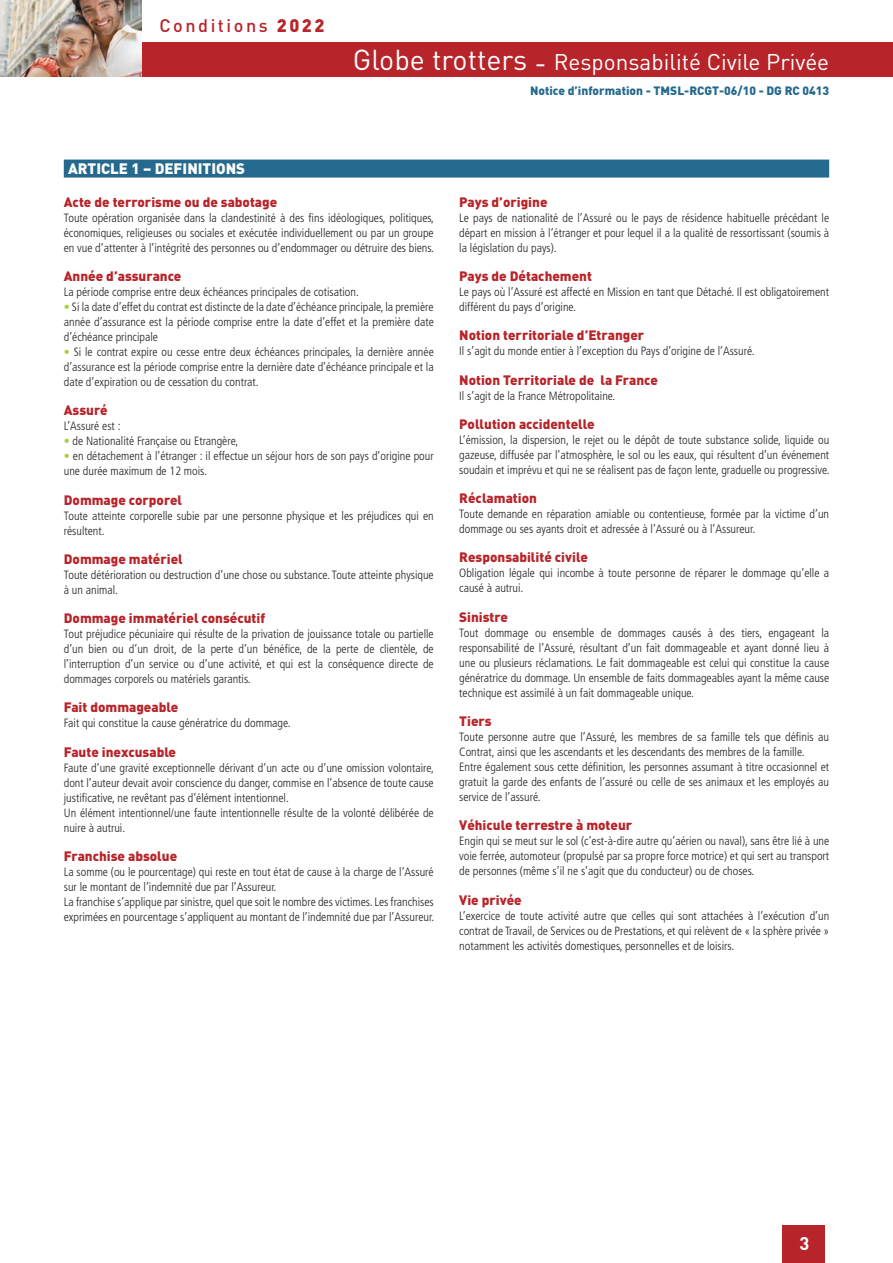
<style>
.page{position:relative;width:893px;height:1263px;background:#fff}
.page>*{position:absolute;margin:0;border:0;box-sizing:border-box;transform-origin:0 0}
.t1{font:22.5px "DIN";color:#fff}
.t2{font:700 18.15px "DIN";color:#fff}
.t3{font:500 18px "DIN";letter-spacing:.14em;color:#b72429}
.Titre1{font:900 15px "DIN";color:#fff}
.Titre2{font:900 13.5px "DIN";color:#b72429}
.Texte1{font:300 condensed 12px/15px "Frutiger LT Std";color:#231f20;text-align:justify}
.t4{font:900 12px "DIN";color:#256a8e}
.s1{font-weight:900}
.s2{font-size:28.5px}
.s3{color:#a6ce3d}
</style>
<div class="page">
<div style="left:64px;top:160px;width:765px;height:18px;background:#256a8e"></div>
<div style="left:0;top:43px;width:893px;height:34px;background:#b72429"></div>
<div style="left:783px;top:1225px;width:42px;height:38px;background:#b72429"></div>
<img style="left:0;top:0;width:141px;height:77px">
<h3 class="t3" style="left:159px;top:14px;width:166px">Conditions <span class="s1">2022</span></h3>
<p class="Titre1" style="left:68px;top:159px;width:179px">ARTICLE 1 – DEFINITIONS</p>
<h1 class="t1" style="left:353px;top:48px;width:478px"><span class="s2">Globe trotters -</span> Responsabilité Civile Privée</h1>
<p class="t4" style="left:530px;top:83px;width:301px">Notice d’information - TMSL-RCGT-06/10 - DG RC 0413</p>
<p class="Titre2" style="left:64px;top:193px;width:215px">Acte de terrorisme ou de sabotage</p>
<p class="Texte1" style="left:64px;top:210px;width:372px">Toute opération organisée dans la clandestinité à des fins idéologiques, politiques, économiques, religieuses ou sociales et exécutée individuellement ou par un groupe en vue d’attenter à l’intégrité des personnes ou d’endommager ou détruire des biens.</p>
<p class="Titre2" style="left:64px;top:267px;width:119px">Année d’assurance</p>
<p class="Texte1" style="left:64px;top:285px;width:297px">La période comprise entre deux échéances principales de cotisation.</p>
<p class="Texte1" style="left:64px;top:300px;width:371px"><span class="s3">•</span> Si la date d’effet du contrat est distincte de la date d’échéance principale, la première année d’assurance est la période comprise entre la date d’effet et la première date d’échéance principale</p>
<p class="Texte1" style="left:64px;top:345px;width:371px"><span class="s3">•</span> Si le contrat expire ou cesse entre deux échéances principales, la dernière année d’assurance est la période comprise entre la dernière date d’échéance principale et la date d’expiration ou de cessation du contrat.</p>
<p class="Titre2" style="left:64px;top:401px;width:45px">Assuré</p>
<p class="Texte1" style="left:64px;top:419px;width:58px">L’Assuré est :</p>
<p class="Texte1" style="left:64px;top:434px;width:176px"><span class="s3">•</span> de Nationalité Française ou Etrangère,</p>
<p class="Texte1" style="left:64px;top:449px;width:371px"><span class="s3">•</span> en détachement à l’étranger : il effectue un séjour hors de son pays d’origine pour une durée maximum de 12 mois.</p>
<p class="Titre2" style="left:64px;top:491px;width:120px">Dommage corporel</p>
<p class="Texte1" style="left:64px;top:508px;width:371px">Toute atteinte corporelle subie par une personne physique et les préjudices qui en résultent.</p>
<p class="Titre2" style="left:64px;top:550px;width:121px">Dommage matériel</p>
<p class="Texte1" style="left:64px;top:567px;width:371px">Toute détérioration ou destruction d’une chose ou substance. Toute atteinte physique à un animal.</p>
<p class="Titre2" style="left:64px;top:609px;width:203px">Dommage immatériel consécutif</p>
<p class="Texte1" style="left:64px;top:627px;width:371px">Tout préjudice pécuniaire qui résulte de la privation de jouissance totale ou partielle d’un bien ou d’un droit, de la perte d’un bénéfice, de la perte de clientèle, de l’interruption d’un service ou d’une activité, et qui est la conséquence directe de dommages corporels ou matériels garantis.</p>
<p class="Titre2" style="left:64px;top:698px;width:116px">Fait dommageable</p>
<p class="Texte1" style="left:64px;top:716px;width:228px">Fait qui constitue la cause génératrice du dommage.</p>
<p class="Titre2" style="left:64px;top:743px;width:114px">Faute inexcusable</p>
<p class="Texte1" style="left:64px;top:760px;width:372px">Faute d’une gravité exceptionnelle dérivant d’un acte ou d’une omission volontaire, dont l’auteur devait avoir conscience du danger, commise en l’absence de toute cause justificative, ne revêtant pas d’élément intentionnel.</p>
<p class="Texte1" style="left:64px;top:805px;width:371px">Un élément intentionnel/une faute intentionnelle résulte de la volonté délibérée de nuire à autrui.</p>
<p class="Titre2" style="left:64px;top:847px;width:115px">Franchise absolue</p>
<p class="Texte1" style="left:64px;top:864px;width:371px">La somme (ou le pourcentage) qui reste en tout état de cause à la charge de l’Assuré sur le montant de l’indemnité due par l’Assureur.</p>
<p class="Texte1" style="left:64px;top:894px;width:372px">La franchise s’applique par sinistre, quel que soit le nombre des victimes. Les franchises exprimées en pourcentage s’appliquent au montant de l’indemnité due par l’Assureur.</p>
<p class="Titre2" style="left:459px;top:193px;width:90px">Pays d’origine</p>
<p class="Texte1" style="left:459px;top:210px;width:371px">Le pays de nationalité de l’Assuré ou le pays de résidence habituelle précédant le départ en mission à l’étranger et pour lequel il a la qualité de ressortissant (soumis à la législation du pays).</p>
<p class="Titre2" style="left:459px;top:267px;width:134px">Pays de Détachement</p>
<p class="Texte1" style="left:459px;top:285px;width:371px">Le pays où l’Assuré est affecté en Mission en tant que Détaché. Il est obligatoirement différent du pays d’origine.</p>
<p class="Titre2" style="left:459px;top:326px;width:187px">Notion territoriale d’Etranger</p>
<p class="Texte1" style="left:459px;top:344px;width:297px">Il s’agit du monde entier à l’exception du Pays d’origine de l’Assuré.</p>
<p class="Titre2" style="left:459px;top:371px;width:200px">Notion Territoriale de la France</p>
<p class="Texte1" style="left:459px;top:388px;width:158px">Il s’agit de la France Métropolitaine.</p>
<p class="Titre2" style="left:459px;top:415px;width:137px">Pollution accidentelle</p>
<p class="Texte1" style="left:459px;top:432px;width:372px">L’émission, la dispersion, le rejet ou le dépôt de toute substance solide, liquide ou gazeuse, diffusée par l’atmosphère, le sol ou les eaux, qui résultent d’un événement soudain et imprévu et qui ne se réalisent pas de façon lente, graduelle ou progressive.</p>
<p class="Titre2" style="left:459px;top:489px;width:79px">Réclamation</p>
<p class="Texte1" style="left:459px;top:507px;width:371px">Toute demande en réparation amiable ou contentieuse, formée par la victime d’un dommage ou ses ayants droit et adressée à l’Assuré ou à l’Assureur.</p>
<p class="Titre2" style="left:459px;top:548px;width:130px">Responsabilité civile</p>
<p class="Texte1" style="left:459px;top:566px;width:371px">Obligation légale qui incombe à toute personne de réparer le dommage qu’elle a causé à autrui.</p>
<p class="Titre2" style="left:459px;top:608px;width:50px">Sinistre</p>
<p class="Texte1" style="left:459px;top:625px;width:371px">Tout dommage ou ensemble de dommages causés à des tiers, engageant la responsabilité de l’Assuré, résultant d’un fait dommageable et ayant donné lieu à une ou plusieurs réclamations. Le fait dommageable est celui qui constitue la cause génératrice du dommage. Un ensemble de faits dommageables ayant la même cause technique est assimilé à un fait dommageable unique.</p>
<p class="Titre2" style="left:459px;top:712px;width:34px">Tiers</p>
<p class="Texte1" style="left:459px;top:729px;width:371px">Toute personne autre que l’Assuré, les membres de sa famille tels que définis au<br>Contrat, ainsi que les ascendants et les descendants des membres de la famille.</p>
<p class="Texte1" style="left:459px;top:759px;width:371px">Entre également sous cette définition, les personnes assumant à titre occasionnel et gratuit la garde des enfants de l’assuré ou celle de ses animaux et les employés au service de l’assuré.</p>
<p class="Titre2" style="left:459px;top:816px;width:174px">Véhicule terrestre à moteur</p>
<p class="Texte1" style="left:459px;top:834px;width:371px">Engin qui se meut sur le sol (c’est-à-dire autre qu’aérien ou naval), sans être lié à une voie ferrée, automoteur (propulsé par sa propre force motrice) et qui sert au transport de personnes (même s’il ne s’agit que du conducteur) ou de choses.</p>
<p class="Titre2" style="left:459px;top:890px;width:64px">Vie privée</p>
<p class="Texte1" style="left:459px;top:908px;width:371px">L’exercice de toute activité autre que celles qui sont attachées à l’exécution d’un contrat de Travail, de Services ou de Prestations, et qui relèvent de « la sphère privée » notamment les activités domestiques, personnelles et de loisirs.</p>
<h2 class="t2" style="left:800px;top:1231px;width:11px">3</h2>
</div>
